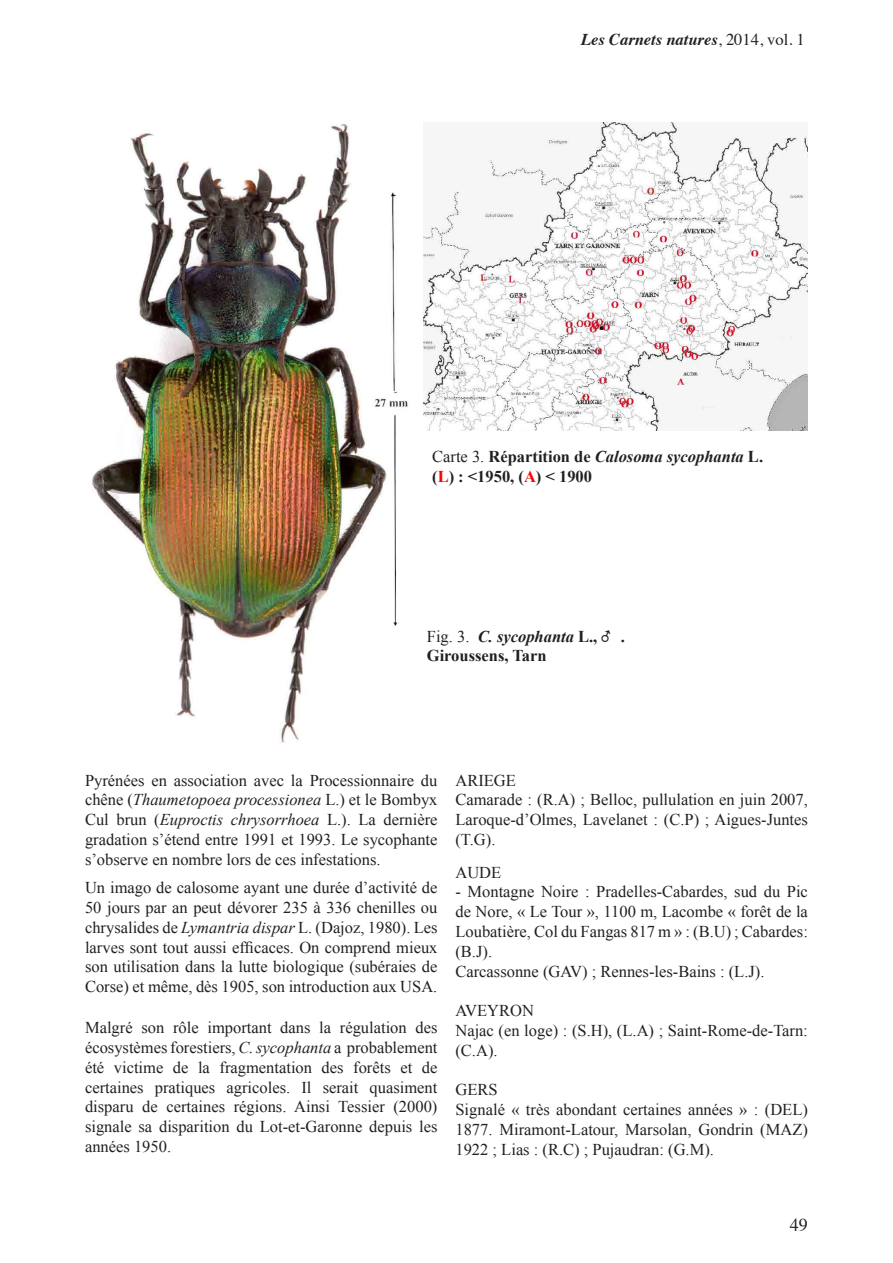
<style>
.page{position:relative;width:893px;height:1263px;background:#fff}
.page>*{position:absolute;margin:0;border:0;box-sizing:border-box;transform-origin:0 0}
.t1{font:18px "Times";color:#231f20}
.t2{font:16.5px/19.8px "Times New Roman";color:#231f20}
.t3{font:700 16.5px/19.8px "Times New Roman";color:#231f20}
.t4{font:italic 700 16.5px "Times";color:#231f20}
.t5{font:italic 700 16.5px "Times New Roman";color:#231f20}
.s1{font-weight:400;font-style:normal}
.s2{font-weight:400}
.s3{font-style:italic}
.s4{color:#f00}
.s5{font-style:normal}
</style>
<div class="page">
<img style="left:92px;top:124px;width:316px;height:619px">
<img style="left:424px;top:122px;width:383px;height:308px">
<p class="t4" style="left:581px;top:24px;width:225px">Les Carnets natures<span class="s1">, 2014, vol. 1</span></p>
<p class="t3" style="left:432px;top:446px;width:332px"><span class="s2">Carte 3.</span> Répartition de <span class="s3">Calosoma sycophanta</span> L. (<span class="s4">L</span>) : &lt;1950, (<span class="s4">A</span>) &lt; 1900</p>
<p class="t5" style="left:427px;top:624px;width:172px"><span class="s1">Fig. 3.</span> C. sycophanta <span class="s5">L.,</span></p>
<p class="t3" style="left:621px;top:626px;width:6px">.</p>
<p class="t3" style="left:427px;top:645px;width:121px">Giroussens, Tarn</p>
<p class="t2" style="left:85px;top:770px;width:354px;text-align:justify">Pyrénées en association avec la Processionnaire du chêne (<span class="s3">Thaumetopoea processionea</span> L.) et le Bombyx Cul brun (<span class="s3">Euproctis chrysorrhoea</span> L.). La dernière gradation s’étend entre 1991 et 1993. Le sycophante s’observe en nombre lors de ces infestations.</p>
<p class="t2" style="left:85px;top:877px;width:354px;text-align:justify">Un imago de calosome ayant une durée d’activité de 50 jours par an peut dévorer 235 à 336 chenilles ou chrysalides de <span class="s3">Lymantria dispar</span> L. (Dajoz, 1980). Les larves sont tout aussi efficaces. On comprend mieux son utilisation dans la lutte biologique (subéraies de Corse) et même, dès 1905, son introduction aux USA.</p>
<p class="t2" style="left:85px;top:1017px;width:354px;text-align:justify">Malgré son rôle important dans la régulation des écosystèmes forestiers, <span class="s3">C. sycophanta</span> a probablement été victime de la fragmentation des forêts et de certaines pratiques agricoles. Il serait quasiment disparu de certaines régions. Ainsi Tessier (2000) signale sa disparition du Lot-et-Garonne depuis les années 1950.</p>
<p class="t2" style="left:455px;top:770px;width:354px">ARIEGE<br>Camarade : (R.A) ; Belloc, pullulation en juin 2007,<br>Laroque-d’Olmes, Lavelanet : (C.P) ; Aigues-Juntes (T.G).</p>
<p class="t2" style="left:455px;top:862px;width:47px">AUDE</p>
<p class="t2" style="left:455px;top:882px;width:354px">- Montagne Noire : Pradelles-Cabardes, sud du Pic de Nore, « Le Tour », 1100 m, Lacombe « forêt de la Loubatière, Col du Fangas 817 m » : (B.U) ; Cabardes: (B.J).<br>Carcassonne (GAV) ; Rennes-les-Bains : (L.J).</p>
<p class="t2" style="left:455px;top:1000px;width:354px">AVEYRON<br>Najac (en loge) : (S.H), (L.A) ; Saint-Rome-de-Tarn: (C.A).</p>
<p class="t2" style="left:455px;top:1080px;width:354px">GERS<br>Signalé « très abondant certaines années » : (DEL)<br>1877. Miramont-Latour, Marsolan, Gondrin (MAZ)<br>1922 ; Lias : (R.C) ; Pujaudran: (G.M).</p>
<p class="t1" style="left:790px;top:1208px;width:19px">49</p>
</div>
